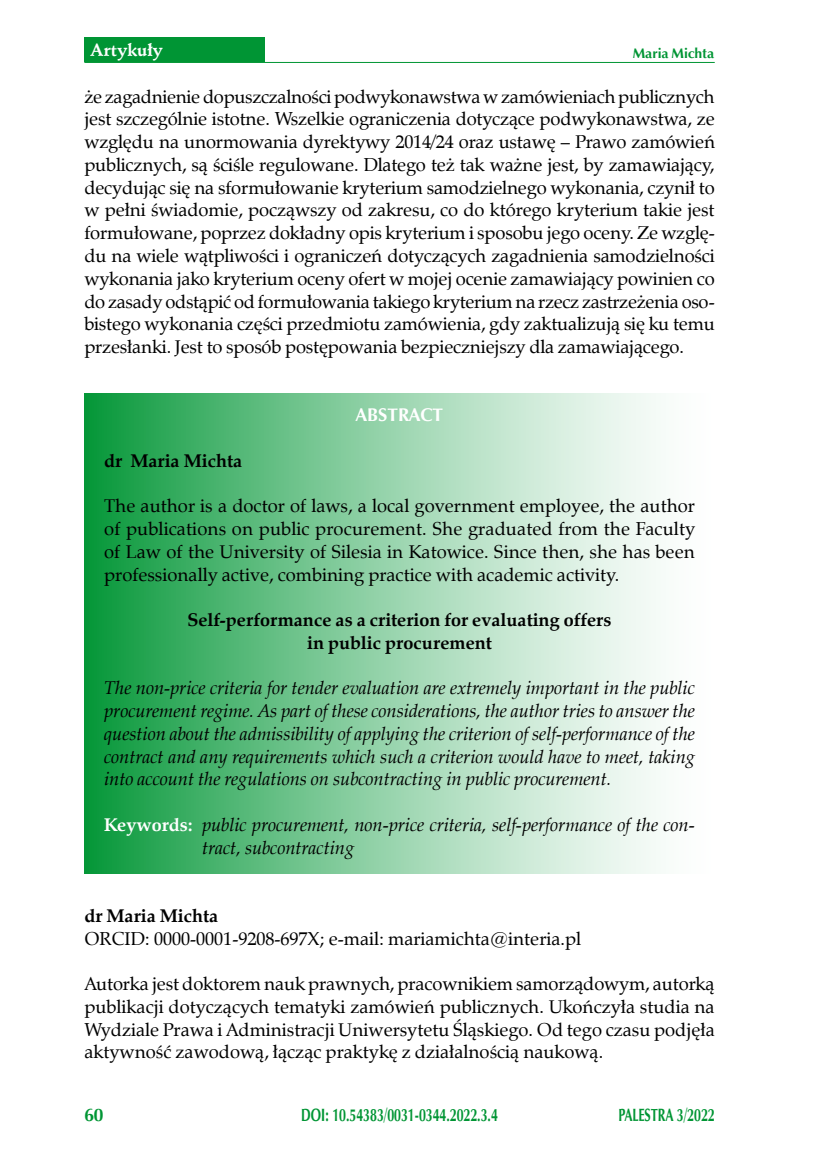
<style>
.page{position:relative;width:819px;height:1166px;background:#fff}
.page>*{position:absolute;margin:0;border:0;box-sizing:border-box;transform-origin:0 0}
.t1{font:18.38px/22.8px "Zapf Calligr EUX";color:#000;text-align:justify}
.t2{font:italic 18.38px/22.8px "Zapf Calligr EUX";color:#000;text-align:justify}
.t3{font:700 18.38px/22.8px "Zapf Calligr EUX";color:#000;text-align:center}
.t4{font:700 18.38px "Zapf Humnst EUX";color:#fff}
.t5{font:700 18.38px "Zapf Humnst EUX";color:#009534;scale:.95 1}
.t6{font:700 17.85px "Zapf Humnst EUX";color:#009534;scale:.7 1}
.t7{font:700 17.5px "Schneidler EUX";color:#fff;scale:.95 1}
.t8{font:700 14px "Zapf Humnst EUX";color:#009534}
.s1{font-weight:700;font-style:normal;color:#fff}
</style>
<div class="page">
<div style="left:84px;top:38px;width:181px;height:24px;background:#009534"></div>
<hr style="left:84px;top:62px;width:630px;height:1px;background:#009534">
<div style="left:84px;top:393px;width:630px;height:480px;background:linear-gradient(to right,#139d43,#fff)"></div>
<p class="t7" style="left:91px;top:39px;width:77px">Artykuły</p>
<p class="t8" style="left:632px;top:44px;width:83px">Maria Michta</p>
<p class="t1" style="left:84px;top:85px;width:632px">że zagadnienie dopuszczalności podwykonawstwa w zamówieniach publicznych jest szczególnie istotne. Wszelkie ograniczenia dotyczące podwykonawstwa, ze względu na unormowania dyrektywy 2014/24 oraz ustawę – Prawo zamówień publicznych, są ściśle regulowane. Dlatego też tak ważne jest, by zamawiający, decydując się na sformułowanie kryterium samodzielnego wykonania, czynił to w pełni świadomie, począwszy od zakresu, co do którego kryterium takie jest formułowane, poprzez dokładny opis kryterium i sposobu jego oceny. Ze wzglę&shy;du na wiele wątpliwości i ograniczeń dotyczących zagadnienia samodzielności wykonania jako kryterium oceny ofert w mojej ocenie zamawiający powinien co do zasady odstąpić od formułowania takiego kryterium na rzecz zastrzeżenia oso&shy;bistego wykonania części przedmiotu zamówienia, gdy zaktualizują się ku temu przesłanki. Jest to sposób postępowania bezpieczniejszy dla zamawiającego.</p>
<p class="t4" style="left:356px;top:404px;width:89px">Abstract</p>
<p class="t3" style="left:104px;top:449px;width:140px">dr Maria Michta</p>
<p class="t1" style="left:104px;top:494px;width:592px">The author is a doctor of laws, a local government employee, the author of publications on public procurement. She graduated from the Faculty of Law of the University of Silesia in Katowice. Since then, she has been professionally active, combining practice with academic activity.</p>
<p class="t3" style="left:187px;top:608px;width:425px">Self-performance as a criterion for evaluating offers in public procurement</p>
<p class="t2" style="left:104px;top:677px;width:592px">The non-price criteria for tender evaluation are extremely important in the public procurement regime. As part of these considerations, the author tries to answer the question about the admissibility of applying the criterion of self-performance of the contract and any requirements which such a criterion would have to meet, taking into account the regulations on subcontracting in public procurement.</p>
<p class="t2" style="left:202px;top:813px;width:494px;text-indent:-98px"><span class="s1">Keywords:</span> public procurement, non-price criteria, self-performance of the con&shy;tract, subcontracting</p>
<p class="t3" style="left:84px;top:904px;width:135px">dr Maria Michta</p>
<p class="t1" style="left:84px;top:927px;width:498px">ORCID: 0000-0001-9208-697X; e-mail: mariamichta@interia.pl</p>
<p class="t1" style="left:84px;top:972px;width:632px">Autorka jest doktorem nauk prawnych, pracownikiem samorządowym, autorką publikacji dotyczących tematyki zamówień publicznych. Ukończyła studia na Wydziale Prawa i Administracji Uniwersytetu Śląskiego. Od tego czasu podjęła aktywność zawodową, łącząc praktykę z działalnością naukową.</p>
<p class="t5" style="left:84px;top:1103px;width:22px">60</p>
<p class="t6" style="left:301px;top:1103px;width:282px">DOI: 10.54383/0031-0344.2022.3.4</p>
<p class="t6" style="left:618px;top:1103px;width:139px">PALESTRA 3/2022</p>
</div>
